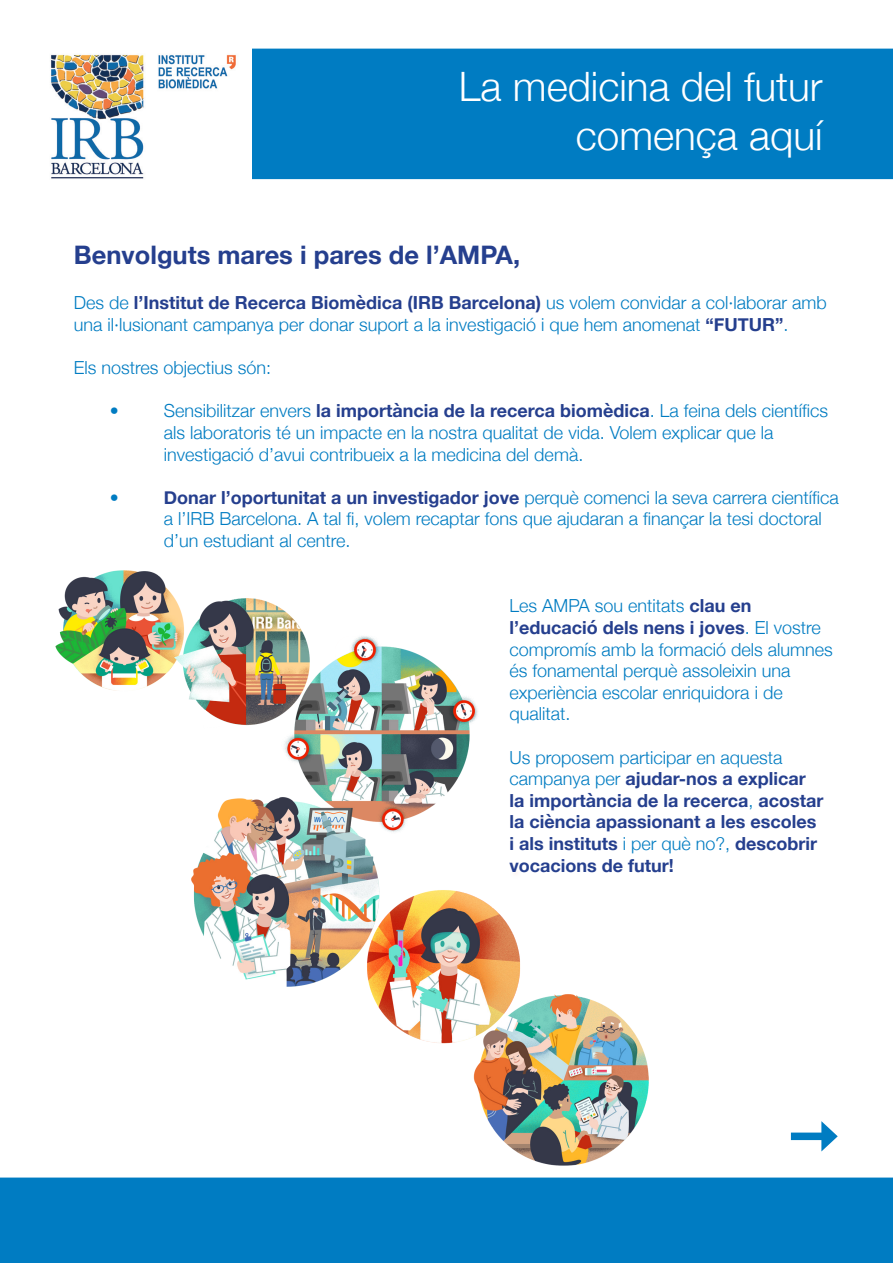
<style>
.page{position:relative;width:893px;height:1263px;background:#fff}
.page>*{position:absolute;margin:0;border:0;box-sizing:border-box;transform-origin:0 0}
.t1{font:300 40.5px/48.6px "Helvetica Neue";color:#fff;text-align:right}
.t2{font:700 25.5px "Helvetica Neue";color:#253f8e}
.t3{font:300 18px/21.6px "Helvetica Neue";color:#007cc2}
.t4{font:700 18px/21.6px "Helvetica Neue";color:#253f8e}
.s1{font-weight:700;color:#253f8e}
.s2{font-weight:300;color:#007cc2}
</style>
<div class="page">
<div style="left:252px;top:49px;width:641px;height:130px;background:#007cc2"></div>
<img style="left:51px;top:54px;width:185px;height:125px">
<img style="left:55px;top:570px;width:594px;height:596px">
<div style="left:0;top:1177px;width:893px;height:86px;background:#007cc2"></div>
<div style="left:791px;top:1132px;width:37px;height:8px;background:#007cc2"></div>
<svg style="left:821px;top:1121px;width:17px;height:30px"></svg>
<p class="t1" style="left:459px;top:60px;width:365px">La medicina del futur comença aquí</p>
<p class="t2" style="left:74px;top:235px;width:448px">Benvolguts mares i pares de l’AMPA,</p>
<p class="t3" style="left:74px;top:291px;width:754px">Des de <span class="s1">l’Institut de Recerca Biomèdica (IRB Barcelona)</span> us volem convidar a col·laborar amb una il·lusionant campanya per donar suport a la investigació i que hem anomenat <span class="s1">“FUTUR”</span>.</p>
<p class="t3" style="left:74px;top:356px;width:199px">Els nostres objectius són:</p>
<p class="t3" style="left:110px;top:399px;width:10px">•</p>
<p class="t3" style="left:164px;top:399px;width:666px">Sensibilitzar envers <span class="s1">la importància de la recerca biomèdica</span>. La feina dels científics als laboratoris té un impacte en la nostra qualitat de vida. Volem explicar que la investigació d’avui contribueix a la medicina del demà.</p>
<p class="t3" style="left:110px;top:485px;width:10px">•</p>
<p class="t3" style="left:164px;top:485px;width:677px"><span class="s1">Donar l’oportunitat a un investigador jove</span> perquè comenci la seva carrera científica a l’IRB Barcelona. A tal fi, volem recaptar fons que ajudaran a finançar la tesi doctoral d’un estudiant al centre.</p>
<p class="t3" style="left:510px;top:594px;width:325px">Les AMPA sou entitats <span class="s1">clau en l’educació dels nens i joves</span>. El vostre compromís amb la formació dels alumnes és fonamental perquè assoleixin una experiència escolar enriquidora i de qualitat.</p>
<p class="t4" style="left:510px;top:747px;width:315px"><span class="s2">Us proposem participar en aquesta campanya per</span> ajudar-nos a explicar la importància de la recerca<span class="s2">,</span> acostar la ciència apassionant a les escoles i als instituts <span class="s2">i per què no?,</span> descobrir vocacions de futur!</p>
</div>
